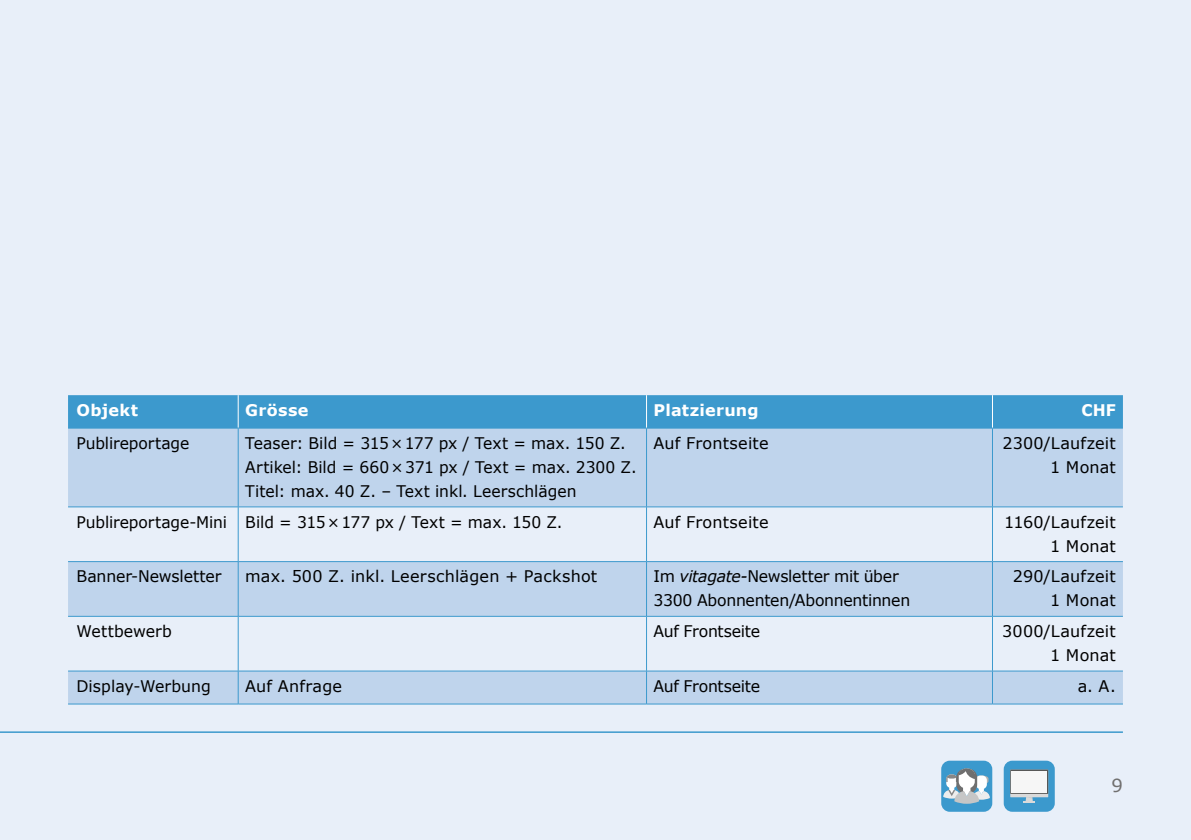
<style>
.page{position:relative;width:1191px;height:840px;background:#fff}
.page>*{position:absolute;margin:0;border:0;box-sizing:border-box;transform-origin:0 0}
.t1{font:18px "Verdana";color:#706f6f}
.t2{font:16px/24px "Verdana";letter-spacing:.005em;color:#000;text-align:right}
.t3{font:16px/24px "Verdana";letter-spacing:-.015em;color:#000}
.t4{font:700 16px "Verdana";letter-spacing:.015em;color:#fff}
.s1{font-style:italic}
</style>
<div class="page">
<div style="left:0;top:0;width:1191px;height:839px;background:#e8eff9"></div>
<hr style="left:0;top:731px;width:1123px;height:1px;background:#3c99cd">
<div style="left:941px;top:760px;width:51px;height:51px;background:#3b99cd;border-radius:9px"></div>
<svg style="left:943px;top:768px;width:47px;height:35px"></svg>
<div style="left:1003px;top:760px;width:51px;height:51px;background:#3b99cd;border-radius:9px"></div>
<svg style="left:1010px;top:769px;width:38px;height:33px"></svg>
<div style="left:68px;top:395px;width:1055px;height:32px;background:#3c99cd"></div>
<div style="left:68px;top:428px;width:1055px;height:275px;background:#bfd4ec"></div>
<svg style="left:68px;top:507px;width:1055px;height:163px"></svg>
<hr style="left:238px;top:395px;width:1px;height:32px;background:#fff">
<hr style="left:646px;top:395px;width:1px;height:32px;background:#fff">
<hr style="left:992px;top:395px;width:1px;height:32px;background:#fff">
<hr style="left:238px;top:507px;width:1px;height:54px;background:#3c99cd">
<hr style="left:646px;top:507px;width:1px;height:54px;background:#3c99cd">
<hr style="left:992px;top:507px;width:1px;height:54px;background:#3c99cd">
<hr style="left:238px;top:561px;width:1px;height:54px;background:#3c99cd">
<hr style="left:646px;top:561px;width:1px;height:54px;background:#3c99cd">
<hr style="left:992px;top:561px;width:1px;height:54px;background:#3c99cd">
<hr style="left:68px;top:561px;width:170px;height:1px;background:#3c99cd">
<hr style="left:68px;top:670px;width:170px;height:1px;background:#3c99cd">
<hr style="left:238px;top:670px;width:408px;height:1px;background:#3c99cd">
<hr style="left:646px;top:670px;width:346px;height:1px;background:#3c99cd">
<hr style="left:992px;top:670px;width:131px;height:1px;background:#3c99cd">
<hr style="left:68px;top:703px;width:170px;height:1px;background:#3c99cd">
<hr style="left:238px;top:703px;width:408px;height:1px;background:#3c99cd">
<hr style="left:646px;top:703px;width:346px;height:1px;background:#3c99cd">
<hr style="left:992px;top:703px;width:131px;height:1px;background:#3c99cd">
<hr style="left:238px;top:561px;width:408px;height:1px;background:#3c99cd">
<hr style="left:646px;top:561px;width:346px;height:1px;background:#3c99cd">
<hr style="left:992px;top:561px;width:131px;height:1px;background:#3c99cd">
<hr style="left:68px;top:615px;width:170px;height:1px;background:#3c99cd">
<hr style="left:238px;top:615px;width:408px;height:1px;background:#3c99cd">
<hr style="left:646px;top:615px;width:346px;height:1px;background:#3c99cd">
<hr style="left:992px;top:615px;width:131px;height:1px;background:#3c99cd">
<hr style="left:238px;top:616px;width:1px;height:54px;background:#3c99cd">
<hr style="left:238px;top:671px;width:1px;height:32px;background:#3c99cd">
<hr style="left:646px;top:616px;width:1px;height:54px;background:#3c99cd">
<hr style="left:646px;top:671px;width:1px;height:32px;background:#3c99cd">
<hr style="left:992px;top:616px;width:1px;height:54px;background:#3c99cd">
<hr style="left:992px;top:671px;width:1px;height:32px;background:#3c99cd">
<hr style="left:68px;top:427px;width:170px;height:1px;background:#3c99cd">
<hr style="left:238px;top:427px;width:408px;height:1px;background:#3c99cd">
<hr style="left:646px;top:427px;width:346px;height:1px;background:#3c99cd">
<hr style="left:992px;top:427px;width:131px;height:1px;background:#3c99cd">
<hr style="left:238px;top:428px;width:1px;height:78px;background:#3c99cd">
<hr style="left:646px;top:428px;width:1px;height:78px;background:#3c99cd">
<hr style="left:992px;top:428px;width:1px;height:78px;background:#3c99cd">
<hr style="left:68px;top:506px;width:170px;height:1px;background:#3c99cd">
<hr style="left:238px;top:506px;width:408px;height:1px;background:#3c99cd">
<hr style="left:646px;top:506px;width:346px;height:1px;background:#3c99cd">
<hr style="left:992px;top:506px;width:131px;height:1px;background:#3c99cd">
<p class="t4" style="left:77px;top:398px;width:63px">Objekt</p>
<p class="t4" style="left:245px;top:398px;width:65px">Grösse</p>
<p class="t4" style="left:653px;top:398px;width:107px">Platzierung</p>
<p class="t4" style="left:1081px;top:398px;width:36px">CHF</p>
<p class="t2" style="left:77px;top:430px;width:114px">Publireportage</p>
<p class="t2" style="left:245px;top:430px;width:393px;text-align:left">Teaser: Bild = 315×177 px / Text = max. 150 Z.<br>Artikel: Bild = 660×371 px / Text = max. 2300 Z.<br>Titel: max. 40 Z. – Text inkl. Leerschlägen</p>
<p class="t2" style="left:653px;top:430px;width:116px">Auf Frontseite</p>
<p class="t2" style="left:1002px;top:430px;width:115px">2300/Laufzeit<br>1 Monat</p>
<p class="t2" style="left:77px;top:509px;width:487px">Publireportage-Mini Bild = 315×177 px / Text = max. 150 Z.</p>
<p class="t2" style="left:653px;top:509px;width:116px">Auf Frontseite</p>
<p class="t2" style="left:1004px;top:509px;width:113px">1160/Laufzeit<br>1 Monat</p>
<p class="t2" style="left:77px;top:564px;width:147px">Banner-Newsletter</p>
<p class="t2" style="left:245px;top:564px;width:353px">max. 500 Z. inkl. Leerschlägen + Packshot</p>
<p class="t3" style="left:653px;top:564px;width:258px">Im <span class="s1">vitagate-</span>Newsletter mit über<br>3300 Abonnenten/Abonnentinnen</p>
<p class="t2" style="left:1013px;top:564px;width:104px">290/Laufzeit<br>1 Monat</p>
<p class="t2" style="left:77px;top:618px;width:97px">Wettbewerb</p>
<p class="t3" style="left:653px;top:618px;width:108px">Auf Frontseite</p>
<p class="t2" style="left:1002px;top:618px;width:115px">3000/Laufzeit<br>1 Monat</p>
<p class="t2" style="left:77px;top:673px;width:136px">Display-Werbung</p>
<p class="t2" style="left:245px;top:673px;width:98px">Auf Anfrage</p>
<p class="t3" style="left:653px;top:673px;width:108px">Auf Frontseite</p>
<p class="t2" style="left:1077px;top:673px;width:40px">a. A.</p>
<p class="t1" style="left:1111px;top:772px;width:13px">9</p>
</div>
